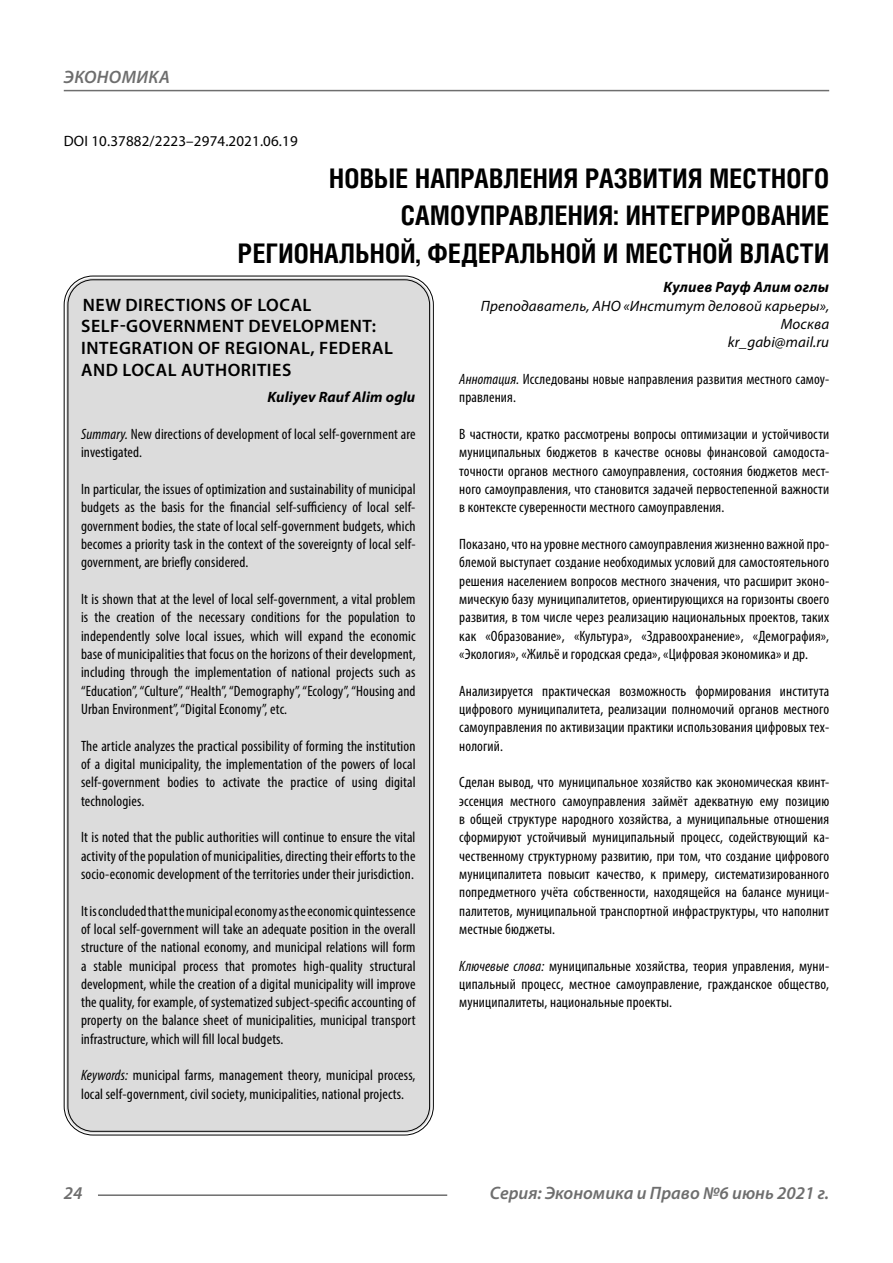
<style>
.page{position:relative;width:893px;height:1263px;background:#fff}
.page>*{position:absolute;margin:0;border:0;box-sizing:border-box;transform-origin:0 0}
.Header{font:700 27px/37.5px "Helios Cond C";letter-spacing:.01em;color:#000;text-align:right}
.Header-eng{font:600 18px/21.6px "Myriad Pro";letter-spacing:.03em;color:#000}
.t1{font:italic 600 18px "Myriad Pro";color:#6e6e6e}
.Annotation-eng{font:condensed 15px/18.3px "Myriad Pro";letter-spacing:.01em;color:#000;text-align:justify}
.Annotation-rus{font:condensed 15px/18.3px "Myriad Pro";letter-spacing:.01em;color:#000;text-align:justify}
.Author-doc{font:italic 15px/18.3px "Myriad Pro";letter-spacing:.01em;color:#000;text-align:right}
.DOI{font:15px "Myriad Pro";letter-spacing:.01em;color:#000}
.Author-eng{font:italic 700 15px "Myriad Pro";letter-spacing:.01em;color:#000}
.Author{font:italic 700 15px "Myriad Pro";letter-spacing:.01em;color:#000}
.Author-email{font:italic 15px "Myriad Pro";letter-spacing:.01em;color:#000}
.s1{font-style:italic}
</style>
<div class="page">
<div style="left:66px;top:278px;width:365px;height:855px;background:#dcdcdc;border-radius:27px"></div>
<hr style="left:98px;top:1194px;width:349px;height:2px;background:#6e6e6e">
<hr style="left:64px;top:90px;width:765px;height:1px;background:#6e6e6e">
<p class="t1" style="left:64px;top:66px;width:24px">Экономика</p>
<p class="DOI" style="left:64px;top:132px;width:235px">DOI 10.37882/2223–2974.2021.06.19</p>
<p class="Header" style="left:238px;top:159px;width:593px">НОВЫЕ НАПРАВЛЕНИЯ РАЗВИТИЯ МЕСТНОГО<br>САМОУПРАВЛЕНИЯ: ИНТЕГРИРОВАНИЕ<br>РЕГИОНАЛЬНОЙ, ФЕДЕРАЛЬНОЙ И МЕСТНОЙ ВЛАСТИ</p>
<p class="Author" style="left:664px;top:278px;width:167px">Кулиев Рауф Алим оглы</p>
<p class="Author-doc" style="left:481px;top:296px;width:350px">Преподаватель, АНО «Институт деловой карьеры»,<br>Москва</p>
<p class="Author-email" style="left:728px;top:333px;width:103px">kr_gabi@mail.ru</p>
<p class="Annotation-rus" style="left:459px;top:370px;width:371px"><span class="s1">Аннотация.</span> Исследованы новые направления развития местного самоу&shy;правления.</p>
<p class="Annotation-rus" style="left:459px;top:425px;width:371px">В частности, кратко рассмотрены вопросы оптимизации и устойчивости муниципальных бюджетов в качестве основы финансовой самодоста&shy;точности органов местного самоуправления, состояния бюджетов мест&shy;ного самоуправления, что становится задачей первостепенной важности в контексте суверенности местного самоуправления.</p>
<p class="Annotation-rus" style="left:459px;top:535px;width:371px">Показано, что на уровне местного самоуправления жизненно важной про&shy;блемой выступает создание необходимых условий для самостоятельного решения населением вопросов местного значения, что расширит эконо&shy;мическую базу муниципалитетов, ориентирующихся на горизонты своего развития, в том числе через реализацию национальных проектов, таких как «Образование», «Культура», «Здравоохранение», «Демография», «Экология», «Жильё и городская среда», «Цифровая экономика» и др.</p>
<p class="Annotation-rus" style="left:459px;top:681px;width:371px">Анализируется практическая возможность формирования института цифрового муниципалитета, реализации полномочий органов местного самоуправления по активизации практики использования цифровых тех&shy;нологий.</p>
<p class="Annotation-rus" style="left:459px;top:773px;width:371px">Сделан вывод, что муниципальное хозяйство как экономическая квинт&shy;эссенция местного самоуправления займёт адекватную ему позицию в общей структуре народного хозяйства, а муниципальные отношения сформируют устойчивый муниципальный процесс, содействующий ка&shy;чественному структурному развитию, при том, что создание цифрового муниципалитета повысит качество, к примеру, систематизированного попредметного учёта собственности, находящейся на балансе муници&shy;палитетов, муниципальной транспортной инфраструктуры, что наполнит местные бюджеты.</p>
<p class="Annotation-rus" style="left:459px;top:956px;width:371px"><span class="s1">Ключевые слова:</span> муниципальные хозяйства, теория управления, муни&shy;ципальный процесс, местное самоуправление, гражданское общество, муниципалитеты, национальные проекты.</p>
<p class="Header-eng" style="left:81px;top:293px;width:313px">NEW DIRECTIONS OF LOCAL<br>SELF-GOVERNMENT DEVELOPMENT:<br>INTEGRATION OF REGIONAL, FEDERAL<br>AND LOCAL AUTHORITIES</p>
<p class="Author-eng" style="left:267px;top:388px;width:149px">Kuliyev Rauf Alim oglu</p>
<p class="Annotation-eng" style="left:81px;top:425px;width:336px"><span class="s1">Summary.</span> New directions of development of local self-government are investigated.</p>
<p class="Annotation-eng" style="left:81px;top:480px;width:336px">In particular, the issues of optimization and sustainability of municipal budgets as the basis for the financial self-sufficiency of local self&shy;government bodies, the state of local self-government budgets, which becomes a priority task in the context of the sovereignty of local self&shy;government, are briefly considered.</p>
<p class="Annotation-eng" style="left:81px;top:590px;width:336px">It is shown that at the level of local self-government, a vital problem is the creation of the necessary conditions for the population to independently solve local issues, which will expand the economic base of municipalities that focus on the horizons of their development, including through the implementation of national projects such as “Education”, “Culture”, “Health”, “Demography”, “Ecology”, “Housing and Urban Environment”, “Digital Economy”, etc.</p>
<p class="Annotation-eng" style="left:81px;top:736px;width:336px">The article analyzes the practical possibility of forming the institution of a digital municipality, the implementation of the powers of local self-government bodies to activate the practice of using digital technologies.</p>
<p class="Annotation-eng" style="left:81px;top:828px;width:336px">It is noted that the public authorities will continue to ensure the vital activity of the population of municipalities, directing their efforts to the socio-economic development of the territories under their jurisdiction.</p>
<p class="Annotation-eng" style="left:81px;top:901px;width:336px">It is concluded that the municipal economy as the economic quintessence of local self-government will take an adequate position in the overall structure of the national economy, and municipal relations will form a stable municipal process that promotes high-quality structural development, while the creation of a digital municipality will improve the quality, for example, of systematized subject-specific accounting of property on the balance sheet of municipalities, municipal transport infrastructure, which will fill local budgets.</p>
<p class="Annotation-eng" style="left:81px;top:1066px;width:336px"><span class="s1">Keywords:</span> municipal farms, management theory, municipal process, local self-government, civil society, municipalities, national projects.</p>
<p class="t1" style="left:64px;top:1182px;width:20px">24</p>
<p class="t1" style="left:490px;top:1182px;width:341px">Серия: Экономика и Право №6 июнь 2021 г.</p>
</div>
